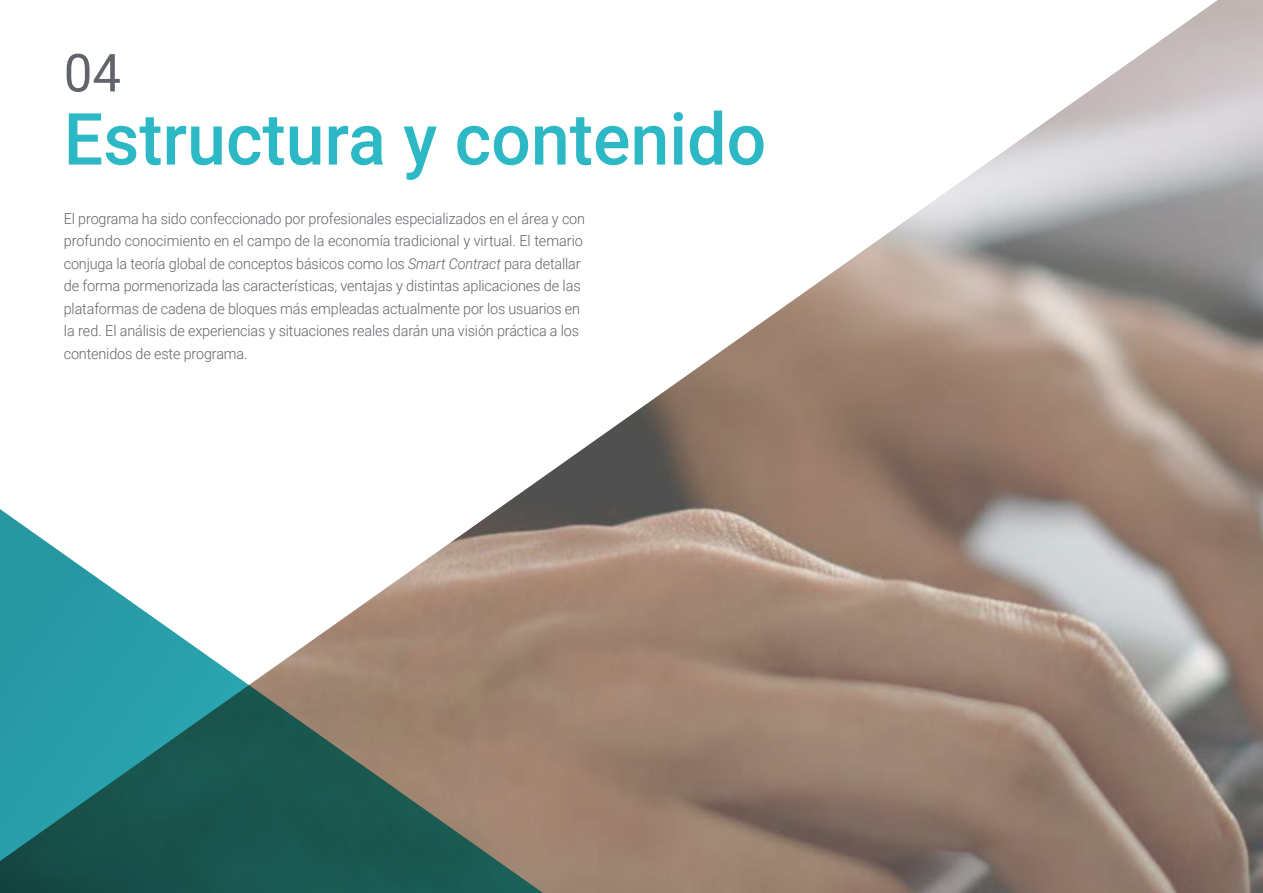
<style>
.page{position:relative;width:1263px;height:893px;background:#fff}
.page>*{position:absolute;margin:0;border:0;box-sizing:border-box;transform-origin:0 0}
.t1{font:500 72px "Roboto";color:#2db8c5}
.t2{font:52.5px "Roboto";color:#61646a}
.t3{font:300 15px/22.5px "Roboto";letter-spacing:-.01em;color:#61646a;scale:.96 1}
.s1{font-style:italic}
</style>
<div class="page">
<img style="left:521px;top:0;width:742px;height:893px">
<svg style="left:0;top:493px;width:639px;height:400px"></svg>
<h2 class="t2" style="left:64px;top:36px;width:59px">04</h2>
<h1 class="t1" style="left:64px;top:89px;width:704px">Estructura y contenido</h1>
<p class="t3" style="left:64px;top:207px;width:544px">El programa ha sido confeccionado por profesionales especializados en el área y con profundo conocimiento en el campo de la economía tradicional y virtual. El temario conjuga la teoría global de conceptos básicos como los <span class="s1">Smart Contract</span> para detallar de forma pormenorizada las características, ventajas y distintas aplicaciones de las plataformas de cadena de bloques más empleadas actualmente por los usuarios en la red. El análisis de experiencias y situaciones reales darán una visión práctica a los contenidos de este programa.</p>
</div>
